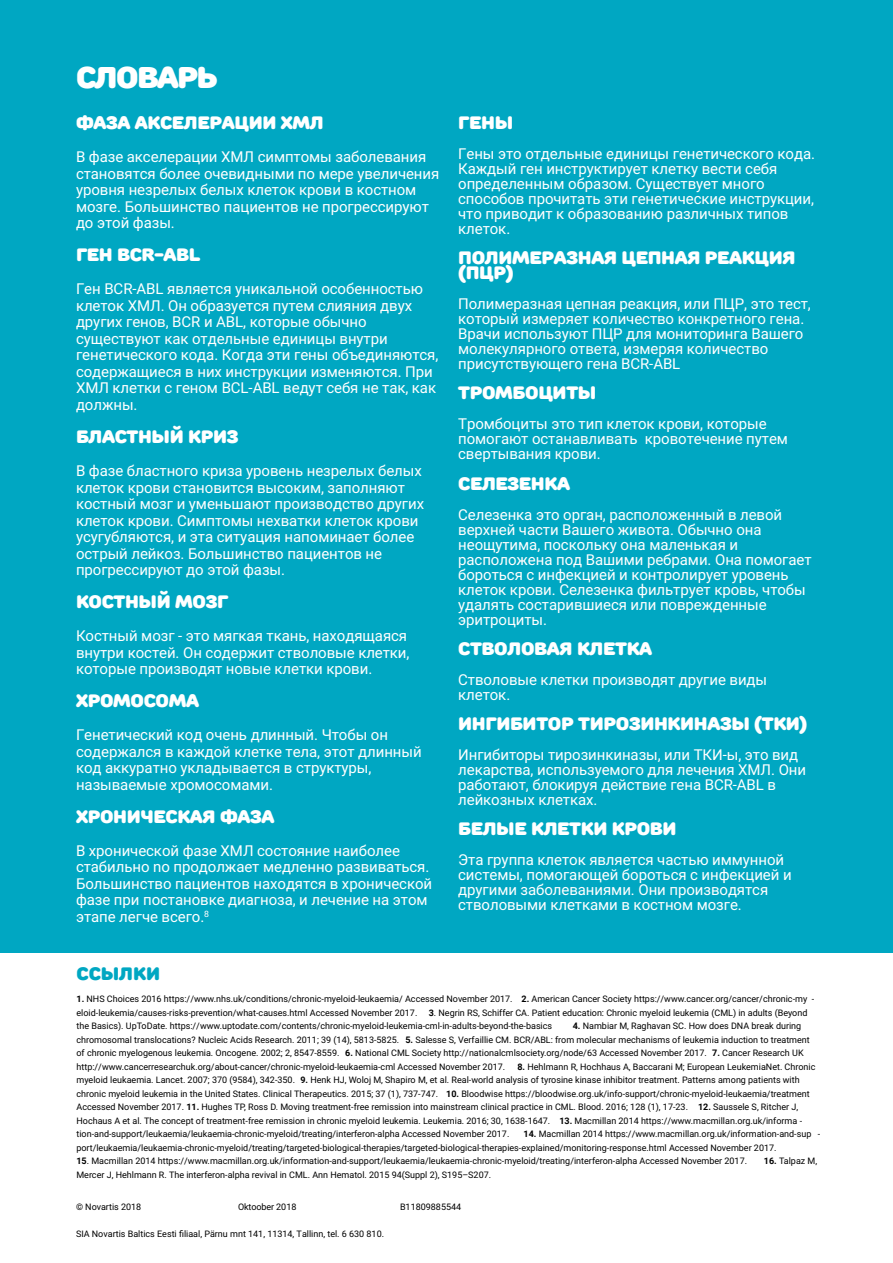
<style>
.page{position:relative;width:893px;height:1263px;background:#fff}
.page>*{position:absolute;margin:0;border:0;box-sizing:border-box;transform-origin:0 0}
.t1{font:900 30px "Rounds";letter-spacing:-.055em;color:#fff}
.t2{font:900 18px/15px "Rounds";letter-spacing:-.02em;color:#fff}
.t3{font:900 18px "Rounds";color:#00a7c2}
.t4{font:15px/16.5px "Roboto";letter-spacing:-.005em;color:#fff}
.t5{font:9px/13.5px "Roboto";color:#000}
.s1{font-weight:700}
</style>
<div class="page">
<div style="left:0;top:0;width:893px;height:952px;background:#00a7c2"></div>
<h1 class="t1" style="left:76px;top:57px;width:143px">СЛОВАРЬ</h1>
<h2 class="t2" style="left:76px;top:115px;width:249px">ФАЗА АКСЕЛЕРАЦИИ ХМЛ</h2>
<h3 class="t4" style="left:76px;top:148px;width:365px">В фазе акселерации ХМЛ симптомы заболевания становятся более очевидными по мере увеличения уровня незрелых белых клеток крови в костном мозге. Большинство пациентов не прогрессируют до этой фазы.</h3>
<h2 class="t2" style="left:76px;top:247px;width:126px">ГЕН BCR-ABL</h2>
<p class="t4" style="left:76px;top:280px;width:364px">Ген BCR-ABL является уникальной особенностью клеток ХМЛ. Он образуется путем слияния двух других генов, BCR и ABL, которые обычно существуют как отдельные единицы внутри генетического кода. Когда эти гены объединяются, содержащиеся в них инструкции изменяются. При ХМЛ клетки с геном BCL-ABL ведут себя не так, как должны.</p>
<h2 class="t2" style="left:76px;top:428px;width:164px">БЛАСТНЫЙ КРИЗ</h2>
<p class="t4" style="left:76px;top:462px;width:350px">В фазе бластного криза уровень незрелых белых клеток крови становится высоким, заполняют костный мозг и уменьшают производство других клеток крови. Симптомы нехватки клеток крови усугубляются, и эта ситуация напоминает более острый лейкоз. Большинство пациентов не прогрессируют до этой фазы.</p>
<h2 class="t2" style="left:76px;top:593px;width:154px">КОСТНЫЙ МОЗГ</h2>
<h3 class="t4" style="left:76px;top:627px;width:335px">Костный мозг - это мягкая ткань, находящаяся внутри костей. Он содержит стволовые клетки, которые производят новые клетки крови.</h3>
<h2 class="t2" style="left:76px;top:692px;width:125px">ХРОМОСОМА</h2>
<h3 class="t4" style="left:76px;top:726px;width:347px">Генетический код очень длинный. Чтобы он содержался в каждой клетке тела, этот длинный код аккуратно укладывается в структуры, называемые хромосомами.</h3>
<h2 class="t2" style="left:76px;top:808px;width:200px">ХРОНИЧЕСКАЯ ФАЗА</h2>
<h3 class="t4" style="left:76px;top:841px;width:358px">В хронической фазе ХМЛ состояние наиболее стабильно no продолжает медленно развиваться.<br>Большинство пациентов находятся в хронической фазе при постановке диагноза, и лечение на этом этапе легче всего.<sup>8</sup></h3>
<h2 class="t2" style="left:458px;top:115px;width:56px">ГЕНЫ</h2>
<p class="t4" style="left:458px;top:146px;width:358px;line-height:15px">Гены это отдельные единицы генетического кода.<br>Каждый ген инструктирует клетку вести себя определенным образом. Существует много способов прочитать эти генетические инструкции, что приводит к образованию различных типов клеток.</p>
<h2 class="t2" style="left:458px;top:250px;width:339px">ПОЛИМЕРАЗНАЯ ЦЕПНАЯ РЕАКЦИЯ (ПЦР)</h2>
<h3 class="t4" style="left:458px;top:296px;width:354px;line-height:15px">Полимеразная цепная реакция, или ПЦР, это тест, который измеряет количество конкретного гена.<br>Врачи используют ПЦР для мониторинга Вашего молекулярного ответа, измеряя количество присутствующего гена BCR-ABL</h3>
<h2 class="t2" style="left:458px;top:385px;width:140px">ТРОМБОЦИТЫ</h2>
<h3 class="t4" style="left:458px;top:416px;width:331px;line-height:15px">Тромбоциты это тип клеток крови, которые помогают останавливать кровотечение путем свертывания крови.</h3>
<h2 class="t2" style="left:458px;top:475px;width:113px">СЕЛЕЗЕНКА</h2>
<p class="t4" style="left:458px;top:506px;width:355px;line-height:15px">Селезенка это орган, расположенный в левой верхней части Вашего живота. Обычно она неощутима, поскольку она маленькая и расположена под Вашими ребрами. Она помогает бороться с инфекцией и контролирует уровень клеток крови. Селезенка фильтрует кровь, чтобы удалять состарившиеся или поврежденные эритроциты.</p>
<h2 class="t2" style="left:458px;top:640px;width:195px">СТВОЛОВАЯ КЛЕТКА</h2>
<h3 class="t4" style="left:458px;top:671px;width:311px;line-height:15px">Стволовые клетки производят другие виды клеток.</h3>
<h2 class="t2" style="left:458px;top:715px;width:351px">ИНГИБИТОР ТИРОЗИНКИНАЗЫ (ТКИ)</h2>
<h3 class="t4" style="left:458px;top:746px;width:349px;line-height:15px">Ингибиторы тирозинкиназы, или ТКИ-ы, это вид лекарства, используемого для лечения ХМЛ. Они работают, блокируя действие гена BCR-ABL в лейкозных клетках.</h3>
<h2 class="t2" style="left:458px;top:820px;width:220px">БЕЛЫЕ КЛЕТКИ КРОВИ</h2>
<h3 class="t4" style="left:458px;top:851px;width:335px;line-height:15px">Эта группа клеток является частью иммунной системы, помогающей бороться с инфекцией и другими заболеваниями. Они производятся стволовыми клетками в костном мозге.</h3>
<h2 class="t3" style="left:77px;top:962px;width:85px">ССЫЛКИ</h2>
<p class="t5" style="left:77px;top:992px;width:739px"><span class="s1">1.</span> NHS Choices 2016 https://www.nhs.uk/conditions/chronic-myeloid-leukaemia/ Accessed November 2017. <span class="s1">2.</span> American Cancer Society https://www.cancer.org/cancer/chronic-my - eloid-leukemia/causes-risks-prevention/what-causes.html Accessed November 2017.</p>
<p class="t5" style="left:77px;top:1005px;width:732px;text-indent:352px"><span class="s1">3</span>. Negrin RS, Schiffer CA. Patient education: Chronic myeloid leukemia (CML) in adults (Beyond the Basics). UpToDate. https://www.uptodate.com/contents/chronic-myeloid-leukemia-cml-in-adults-beyond-the-basics</p>
<p class="t5" style="left:77px;top:1019px;width:735px;text-indent:496px"><span class="s1">4.</span> Nambiar M, Raghavan SC. How does DNA break during chromosomal translocations? Nucleic Acids Research. 2011; 39 (14), 5813-5825. <span class="s1">5.</span> Salesse S, Verfaillie CM. BCR/ABL: from molecular mechanisms of leukemia induction to treatment of chronic myelogenous leukemia. Oncogene. 2002; 2, 8547-8559. <span class="s1">6.</span> National CML Society http://nationalcmlsociety.org/node/63 Accessed November 2017. <span class="s1">7.</span> Cancer Research UK http://www.cancerresearchuk.org/about-cancer/chronic-myeloid-leukaemia-cml Accessed November 2017.</p>
<p class="t5" style="left:76px;top:1059px;width:740px;text-indent:441px"><span class="s1">8.</span> Hehlmann R, Hochhaus A, Baccarani M; European LeukemiaNet. Chronic myeloid leukaemia. Lancet. 2007; 370 (9584), 342-350. <span class="s1">9.</span> Henk HJ, Woloj M, Shapiro M, et al. Real-world analysis of tyrosine kinase inhibitor treatment. Patterns among patients with chronic myeloid leukemia in the United States. Clinical Therapeutics. 2015; 37 (1), 737-747. <span class="s1">10.</span> Bloodwise https://bloodwise.org.uk/info-support/chronic-myeloid-leukaemia/treatment Accessed November 2017. <span class="s1">11.</span> Hughes TP, Ross D. Moving treatment-free remission into mainstream clinical practice in CML. Blood. 2016; 128 (1), 17-23. <span class="s1">12.</span> Saussele S, Ritcher J, Hochaus A et al. The concept of treatment-free remission in chronic myeloid leukemia. Leukemia. 2016; 30, 1638-1647. <span class="s1">13.</span> Macmillan 2014 https://www.macmillan.org.uk/informa - tion-and-support/leukaemia/leukaemia-chronic-myeloid/treating/interferon-alpha Accessed November 2017.</p>
<p class="t5" style="left:76px;top:1127px;width:745px;text-indent:447px"><span class="s1">14.</span> Macmillan 2014 https://www.macmillan.org.uk/information-and-sup - port/leukaemia/leukaemia-chronic-myeloid/treating/targeted-biological-therapies/targeted-biological-therapies-explained/monitoring-response.html Accessed November 2017.</p>
<p class="t5" style="left:76px;top:1154px;width:672px"><span class="s1">15</span>. Macmillan 2014 https://www.macmillan.org.uk/information-and-support/leukaemia/leukaemia-chronic-myeloid/treating/interferon-alpha Accessed November 2017.</p>
<p class="t5" style="left:764px;top:1154px;width:55px"><span class="s1">16.</span> Talpaz M,</p>
<p class="t5" style="left:76px;top:1167px;width:416px">Mercer J, Hehlmann R. The interferon-alpha revival in CML. Ann Hematol. 2015 94(Suppl 2), S195–S207.</p>
<p class="t5" style="left:76px;top:1200px;width:67px">© Novartis 2018</p>
<p class="t5" style="left:238px;top:1200px;width:60px">Oktoober 2018</p>
<p class="t5" style="left:400px;top:1200px;width:63px">B11809885544</p>
<p class="t5" style="left:76px;top:1227px;width:310px">SIA Novartis Baltics Eesti filiaal, Pärnu mnt 141, 11314, Tallinn, tel. 6 630 810.</p>
</div>
